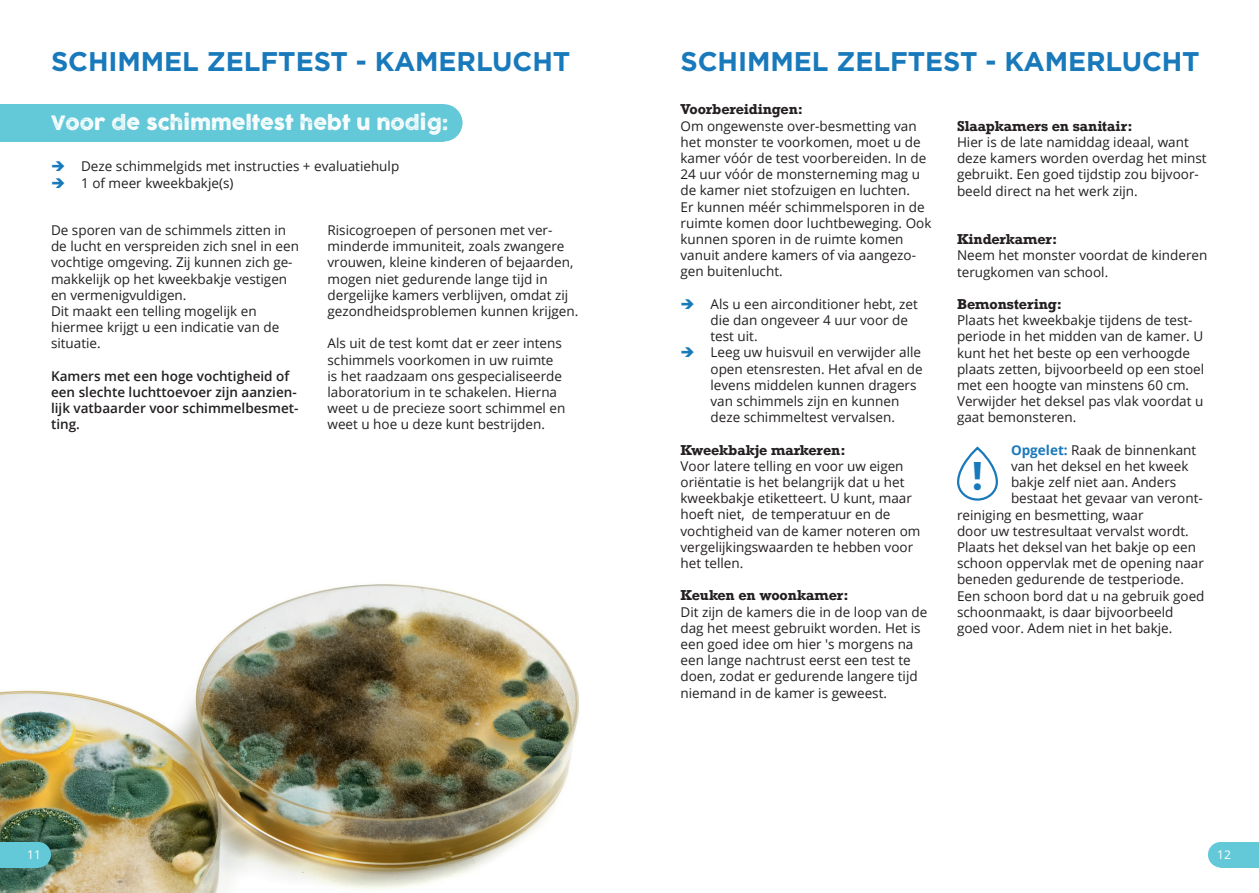
<style>
.page{position:relative;width:1259px;height:893px;background:#fff}
.page>*{position:absolute;margin:0;border:0;box-sizing:border-box;transform-origin:0 0}
.t1{font:700 38.1px "Kohinoor Bangla";color:#1879bb}
.Koppen{font:700 27px "Homepage Baukasten";letter-spacing:-.005em;color:#1879bb}
.TUSSENKOPPEN{font:19.5px "COCOGOOSELETTERPRESS";color:#fff}
.BROODTEKST{font:13.5px/16.2px "Open Sans";color:#231f20}
.BROODTEKST-2{font:600 13.5px/16.2px "Open Sans";color:#231f20}
.TUSSENKOPPEN_2{font:700 13.5px "Rockwell";letter-spacing:-.01em;color:#231f20}
.t2{font:12px "Open Sans";color:#fff}
.s1{color:#1879bb}
.s2{font-weight:700;color:#1b79bb}
</style>
<div class="page">
<div style="left:425px;top:104px;width:37px;height:37px;background:#63c9d8;border-radius:50%"></div>
<img style="left:0;top:584px;width:579px;height:309px">
<div style="left:0;top:104px;width:444px;height:37px;background:#63c9d8"></div>
<div style="left:26px;top:842px;width:25px;height:25px;background:#63c9d8;border-radius:50%"></div>
<div style="left:0;top:842px;width:38px;height:25px;background:#63c9d8"></div>
<div style="left:1208px;top:842px;width:25px;height:25px;background:#63c9d8;border-radius:50%"></div>
<div style="left:1220px;top:842px;width:39px;height:25px;background:#63c9d8"></div>
<div style="left:957px;top:447px;width:41px;height:54px;border:2px solid #1879bb;border-radius:18px"></div>
<p class="Koppen" style="left:51px;top:46px;width:521px">SCHIMMEL ZELFTEST - KAMERLUCHT</p>
<p class="TUSSENKOPPEN" style="left:51px;top:112px;width:398px">Voor de schimmeltest hebt u nodig:</p>
<p class="BROODTEKST" style="left:51px;top:158px;width:350px"><span class="s1">➔</span> Deze schimmelgids met instructies + evaluatiehulp</p>
<p class="BROODTEKST" style="left:51px;top:174px;width:184px"><span class="s1">➔</span> 1 of meer kweekbakje(s)</p>
<p class="BROODTEKST" style="left:51px;top:222px;width:249px">De sporen van de schimmels zitten in de lucht en verspreiden zich snel in een</p>
<p class="BROODTEKST" style="left:51px;top:254px;width:243px">vochtige omgeving. Zij kunnen zich ge&shy;makkelijk op het kweekbakje vestigen en vermenigvuldigen.</p>
<p class="BROODTEKST" style="left:51px;top:303px;width:230px">Dit maakt een telling mogelijk en hiermee krijgt u een indicatie van de situatie.</p>
<p class="BROODTEKST-2" style="left:51px;top:368px;width:249px">Kamers met een hoge vochtigheid of een slechte luchttoevoer zijn aanzien&shy;lijk vatbaarder voor schimmelbesmet&shy;ting.</p>
<p class="BROODTEKST" style="left:327px;top:222px;width:252px">Risicogroepen of personen met ver&shy;minderde immuniteit, zoals zwangere vrouwen, kleine kinderen of bejaarden, mogen niet gedurende lange tijd in dergelijke kamers verblijven, omdat zij gezondheidsproblemen kunnen krijgen.</p>
<p class="BROODTEKST" style="left:327px;top:335px;width:239px">Als uit de test komt dat er zeer intens schimmels voorkomen in uw ruimte is het raadzaam ons gespecialiseerde laboratorium in te schakelen. Hierna weet u de precieze soort schimmel en weet u hoe u deze kunt bestrijden.</p>
<p class="Koppen" style="left:680px;top:46px;width:521px">SCHIMMEL ZELFTEST - KAMERLUCHT</p>
<p class="TUSSENKOPPEN_2" style="left:680px;top:101px;width:124px">Voorbereidingen:</p>
<p class="BROODTEKST" style="left:680px;top:117px;width:252px">Om ongewenste over-besmetting van het monster te voorkomen, moet u de kamer vóór de test voorbereiden. In de 24 uur vóór de monsterneming mag u de kamer niet stofzuigen en luchten.<br>Er kunnen méér schimmelsporen in de ruimte komen door luchtbeweging. Ook kunnen sporen in de ruimte komen vanuit andere kamers of via aangezo&shy;gen buitenlucht.</p>
<p class="BROODTEKST" style="left:710px;top:295px;width:209px;text-indent:-30px"><span class="s1">➔</span> Als u een airconditioner hebt, zet die dan ongeveer 4 uur voor de test uit.</p>
<p class="BROODTEKST" style="left:710px;top:344px;width:213px;text-indent:-30px"><span class="s1">➔</span> Leeg uw huisvuil en verwijder alle open etensresten. Het afval en de levens middelen kunnen dragers van schimmels zijn en kunnen deze schimmeltest vervalsen.</p>
<p class="TUSSENKOPPEN_2" style="left:680px;top:441px;width:166px">Kweekbakje markeren:</p>
<p class="BROODTEKST" style="left:680px;top:457px;width:241px">Voor latere telling en voor uw eigen oriëntatie is het belangrijk dat u het kweekbakje etiketteert. U kunt, maar hoeft niet, de temperatuur en de vochtigheid van de kamer noteren om vergelijkingswaarden te hebben voor het tellen.</p>
<p class="TUSSENKOPPEN_2" style="left:680px;top:587px;width:170px">Keuken en woonkamer:</p>
<p class="BROODTEKST" style="left:680px;top:603px;width:248px">Dit zijn de kamers die in de loop van de dag het meest gebruikt worden. Het is een goed idee om hier 's morgens na een lange nachtrust eerst een test te doen, zodat er gedurende langere tijd niemand in de kamer is geweest.</p>
<p class="TUSSENKOPPEN_2" style="left:957px;top:117px;width:177px">Slaapkamers en sanitair:</p>
<p class="BROODTEKST" style="left:957px;top:134px;width:251px">Hier is de late namiddag ideaal, want deze kamers worden overdag het minst</p>
<p class="BROODTEKST" style="left:957px;top:166px;width:243px">gebruikt. Een goed tijdstip zou bijvoor&shy;beeld direct na het werk zijn.</p>
<p class="TUSSENKOPPEN_2" style="left:957px;top:230px;width:102px">Kinderkamer:</p>
<p class="BROODTEKST" style="left:957px;top:247px;width:252px">Neem het monster voordat de kinderen terugkomen van school.</p>
<p class="TUSSENKOPPEN_2" style="left:957px;top:295px;width:106px">Bemonstering:</p>
<p class="BROODTEKST" style="left:957px;top:312px;width:249px">Plaats het kweekbakje tijdens de test&shy;periode in het midden van de kamer. U kunt het het beste op een verhoogde plaats zetten, bijvoorbeeld op een stoel met een hoogte van minstens 60 cm.<br>Verwijder het deksel pas vlak voordat u gaat bemonsteren.</p>
<p class="BROODTEKST" style="left:1011px;top:441px;width:187px"><span class="s2">Opgelet:</span> Raak de binnenkant</p>
<p class="BROODTEKST" style="left:1011px;top:458px;width:179px">van het deksel en het kweek</p>
<p class="BROODTEKST" style="left:1011px;top:474px;width:167px">bakje zelf niet aan. Anders</p>
<p class="BROODTEKST" style="left:1011px;top:490px;width:193px">bestaat het gevaar van veront-</p>
<p class="BROODTEKST" style="left:957px;top:506px;width:188px">reiniging en besmetting, waar</p>
<p class="BROODTEKST" style="left:957px;top:522px;width:233px">door uw testresultaat vervalst wordt.</p>
<p class="BROODTEKST" style="left:957px;top:539px;width:240px">Plaats het deksel van het bakje op een</p>
<p class="BROODTEKST" style="left:957px;top:555px;width:248px">schoon oppervlak met de opening naar</p>
<p class="BROODTEKST" style="left:957px;top:571px;width:228px">beneden gedurende de testperiode.</p>
<p class="BROODTEKST" style="left:957px;top:587px;width:249px">Een schoon bord dat u na gebruik goed</p>
<p class="BROODTEKST" style="left:957px;top:603px;width:218px">schoonmaakt, is daar bijvoorbeeld</p>
<p class="BROODTEKST" style="left:957px;top:620px;width:217px">goed voor. Adem niet in het bakje.</p>
<h1 class="t1" style="left:971px;top:443px;width:14px">!</h1>
<p class="t2" style="left:27px;top:846px;width:15px">11</p>
<p class="t2" style="left:1217px;top:846px;width:15px">12</p>
</div>
